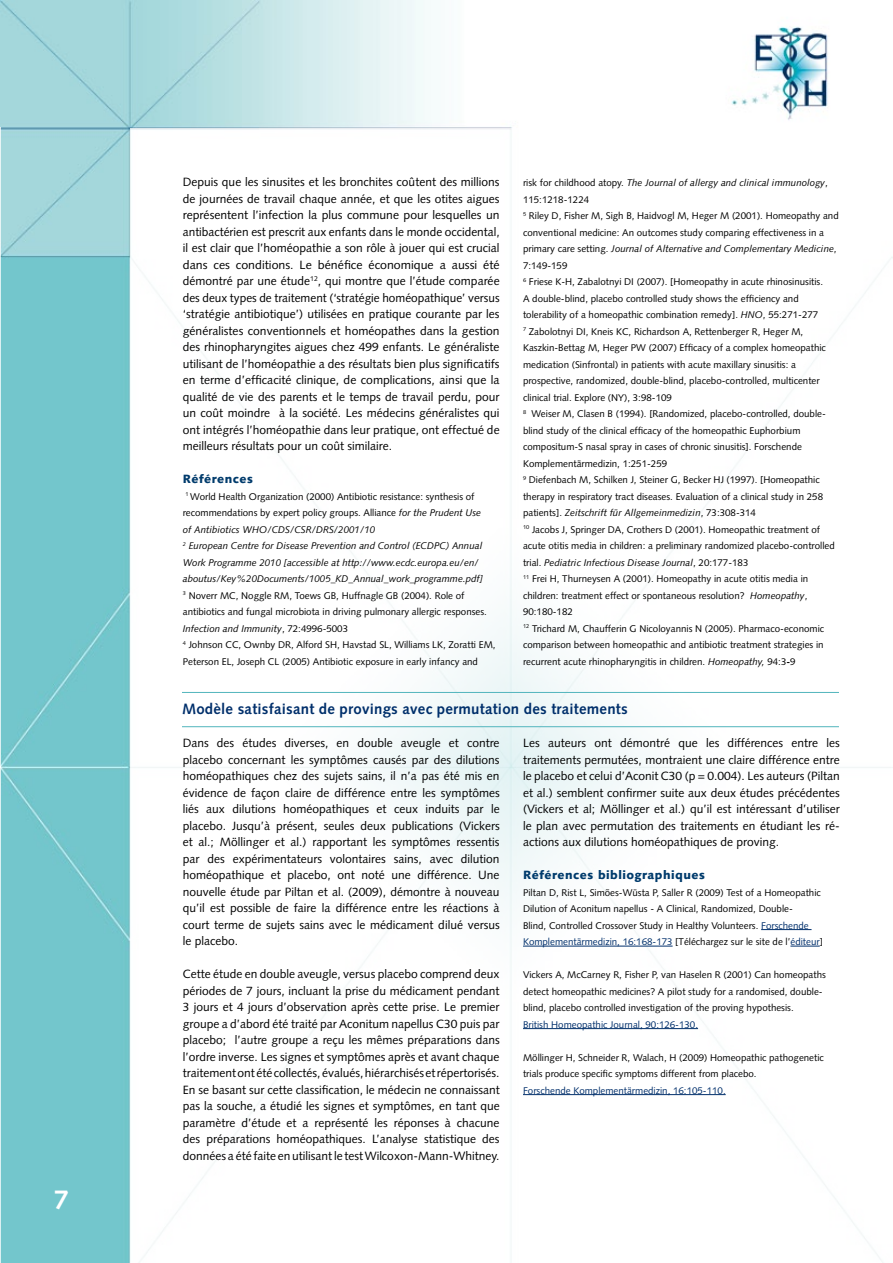
<style>
.page{position:relative;width:893px;height:1263px;background:#fff}
.page>*{position:absolute;margin:0;border:0;box-sizing:border-box;transform-origin:0 0}
.t1{font:700 27px "Syntax LT";color:#fff}
.t2{font:700 15px "Syntax LT";letter-spacing:.015em;color:#002f6b}
.t3{font:12px/16.5px "Syntax LT";color:#000;text-align:justify}
.t4{font:900 12px "Syntax LT";letter-spacing:.04em;color:#003b6c}
.t5{font:9.75px/16.5px "Syntax LT";color:#000}
.t6{font:9.75px "Syntax LT";color:#002f6b}
.s1{font-style:italic}
.s2{font-weight:700}
.s3{color:#002f6b}
</style>
<div class="page">
<img style="left:0;top:0;width:828px;height:1263px">
<hr style="left:0;top:128px;width:1px;height:1135px;background:#fff">
<div style="left:130px;top:128px;width:763px;height:1135px;background:#fff"></div>
<hr style="left:761px;top:929px;width:50px;height:1px;background:#002f6b">
<hr style="left:523px;top:946px;width:150px;height:1px;background:#002f6b">
<hr style="left:790px;top:946px;width:30px;height:1px;background:#002f6b">
<hr style="left:523px;top:1028px;width:175px;height:1px;background:#002f6b">
<hr style="left:523px;top:1094px;width:203px;height:1px;background:#002f6b">
<hr style="left:182px;top:692px;width:657px;height:1px;background:#52b5bd">
<hr style="left:182px;top:726px;width:657px;height:1px;background:#52b5bd">
<h1 class="t1" style="left:54px;top:1184px;width:17px">7</h1>
<p class="t3" style="left:183px;top:174px;width:318px">Depuis que les sinusites et les bronchites coûtent des millions de journées de travail chaque année, et que les otites aigues représentent l’infection la plus commune pour lesquelles un antibactérien est prescrit aux enfants dans le monde occidental, il est clair que l’homéopathie a son rôle à jouer qui est crucial dans ces conditions. Le bénéfice économique a aussi été démontré par une étude<sup>12</sup>, qui montre que l’étude comparée des deux types de traitement (‘stratégie homéopathique’ versus ‘stratégie antibiotique’) utilisées en pratique courante par les généralistes conventionnels et homéopathes dans la gestion des rhinopharyngites aigues chez 499 enfants. Le généraliste utilisant de l’homéopathie a des résultats bien plus significatifs en terme d’efficacité clinique, de complications, ainsi que la qualité de vie des parents et le temps de travail perdu, pour un coût moindre à la société. Les médecins généralistes qui ont intégrés l’homéopathie dans leur pratique, ont effectué de meilleurs résultats pour un coût similaire.</p>
<p class="t4" style="left:183px;top:472px;width:72px">Références</p>
<p class="t5" style="left:183px;top:488px;width:314px"><sup>1</sup> World Health Organization (2000) Antibiotic resistance: synthesis of recommendations by expert policy groups. Alliance <span class="s1">for the Prudent Use<br>of Antibiotics WHO/CDS/CSR/DRS/2001/10<br></span><sup>2</sup> <span class="s1">European Centre for Disease Prevention and Control (ECDPC) Annual Work Programme 2010 [accessible at http://www.ecdc.europa.eu/en/ aboutus/Key%20Documents/1005_KD_Annual_work_programme.pdf]<br></span><sup>3</sup> Noverr MC, Noggle RM, Toews GB, Huffnagle GB (2004). Role of antibiotics and fungal microbiota in driving pulmonary allergic responses.<br><span class="s1">Infection and Immunity</span>, 72:4996-5003<br><sup>4</sup> Johnson CC, Ownby DR, Alford SH, Havstad SL, Williams LK, Zoratti EM, Peterson EL, Joseph CL (2005) Antibiotic exposure in early infancy and</p>
<p class="t5" style="left:523px;top:174px;width:317px">risk for childhood atopy. <span class="s1">The Journal of allergy and clinical immunology</span>, 115:1218-1224<br><sup>5</sup> Riley D, Fisher M, Sigh B, Haidvogl M, Heger M (2001). Homeopathy and conventional medicine: An outcomes study comparing effectiveness in a primary care setting. <span class="s1">Journal of Alternative and Complementary Medicine</span>, 7:149-159<br><sup>6</sup> Friese K-H, Zabalotnyi DI (2007). [Homeopathy in acute rhinosinusitis.<br>A double-blind, placebo controlled study shows the efficiency and tolerability of a homeopathic combination remedy]. <span class="s1">HNO</span>, 55:271-277<br><sup>7</sup> Zabolotnyi DI, Kneis KC, Richardson A, Rettenberger R, Heger M, Kaszkin-Bettag M, Heger PW (2007) Efficacy of a complex homeopathic medication (Sinfrontal) in patients with acute maxillary sinusitis: a prospective, randomized, double-blind, placebo-controlled, multicenter clinical trial. Explore (NY), 3:98-109<br><sup>8</sup> Weiser M, Clasen B (1994). [Randomized, placebo-controlled, double&shy;blind study of the clinical efficacy of the homeopathic Euphorbium compositum-S nasal spray in cases of chronic sinusitis]. Forschende Komplementärmedizin, 1:251-259<br><sup>9</sup> Diefenbach M, Schilken J, Steiner G, Becker HJ (1997). [Homeopathic therapy in respiratory tract diseases. Evaluation of a clinical study in 258 patients]. <span class="s1">Zeitschrift für Allgemeinmedizin</span>, 73:308-314<br><sup>10</sup> Jacobs J, Springer DA, Crothers D (2001). Homeopathic treatment of acute otitis media in children: a preliminary randomized placebo-controlled trial. <span class="s1">Pediatric Infectious Disease Journal</span>, 20:177-183<br><sup>11</sup> Frei H, Thurneysen A (2001). Homeopathy in acute otitis media in children: treatment effect or spontaneous resolution? <span class="s1">Homeopathy</span>, 90:180-182<br><sup>12</sup> Trichard M, Chaufferin G Nicoloyannis N (2005). Pharmaco-economic comparison between homeopathic and antibiotic treatment strategies in recurrent acute rhinopharyngitis in children. <span class="s1">Homeopathy,</span> 94:3<span class="s2">-</span>9</p>
<h2 class="t2" style="left:182px;top:700px;width:447px">Modèle satisfaisant de provings avec permutation des traitements</h2>
<p class="t3" style="left:183px;top:735px;width:318px">Dans des études diverses, en double aveugle et contre placebo concernant les symptômes causés par des dilutions homéopathiques chez des sujets sains, il n’a pas été mis en évidence de façon claire de différence entre les symptômes liés aux dilutions homéopathiques et ceux induits par le placebo. Jusqu’à présent, seules deux publications (Vickers et al.; Möllinger et al.) rapportant les symptômes ressentis par des expérimentateurs volontaires sains, avec dilution homéopathique et placebo, ont noté une différence. Une nouvelle étude par Piltan et al. (2009), démontre à nouveau qu’il est possible de faire la différence entre les réactions à court terme de sujets sains avec le médicament dilué versus le placebo.</p>
<p class="t3" style="left:183px;top:966px;width:318px">Cette étude en double aveugle, versus placebo comprend deux périodes de 7 jours, incluant la prise du médicament pendant 3 jours et 4 jours d’observation après cette prise. Le premier groupe a d’abord été traité par Aconitum napellus C30 puis par placebo; l’autre groupe a reçu les mêmes préparations dans l’ordre inverse. Les signes et symptômes après et avant chaque traitement ont été collectés, évalués, hiérarchisés et répertorisés.<br>En se basant sur cette classification, le médecin ne connaissant pas la souche, a étudié les signes et symptômes, en tant que paramètre d’étude et a représenté les réponses à chacune des préparations homéopathiques. L’analyse statistique des données a été faite en utilisant le test Wilcoxon-Mann-Whitney.</p>
<p class="t3" style="left:523px;top:735px;width:318px">Les auteurs ont démontré que les différences entre les traitements permutées, montraient une claire différence entre le placebo et celui d’Aconit C30 (p = 0.004). Les auteurs (Piltan et al.) semblent confirmer suite aux deux études précédentes (Vickers et al; Möllinger et al.) qu’il est intéressant d’utiliser le plan avec permutation des traitements en étudiant les ré&shy;actions aux dilutions homéopathiques de proving.</p>
<p class="t4" style="left:523px;top:868px;width:183px">Références bibliographiques</p>
<p class="t5" style="left:523px;top:884px;width:301px">Piltan D, Rist L, Simões-Wüsta P, Saller R (2009) Test of a Homeopathic Dilution of Aconitum napellus - A Clinical, Randomized, Double-<br>Blind, Controlled Crossover Study in Healthy Volunteers. <span class="s3">Forschende Komplementärmedizin, 16:168-173</span> [Téléchargez sur le site de l’<span class="s3">éditeur</span>]</p>
<p class="t5" style="left:523px;top:966px;width:304px">Vickers A, McCarney R, Fisher P, van Haselen R (2001) Can homeopaths detect homeopathic medicines? A pilot study for a randomised, double&shy;blind, placebo controlled investigation of the proving hypothesis.</p>
<p class="t6" style="left:523px;top:1018px;width:177px">British Homeopathic Journal, 90:126-130.</p>
<p class="t5" style="left:523px;top:1049px;width:302px">Möllinger H, Schneider R, Walach, H (2009) Homeopathic pathogenetic trials produce specific symptoms different from placebo.</p>
<p class="t6" style="left:523px;top:1084px;width:204px">Forschende Komplementärmedizin, 16:105-110.</p>
</div>
